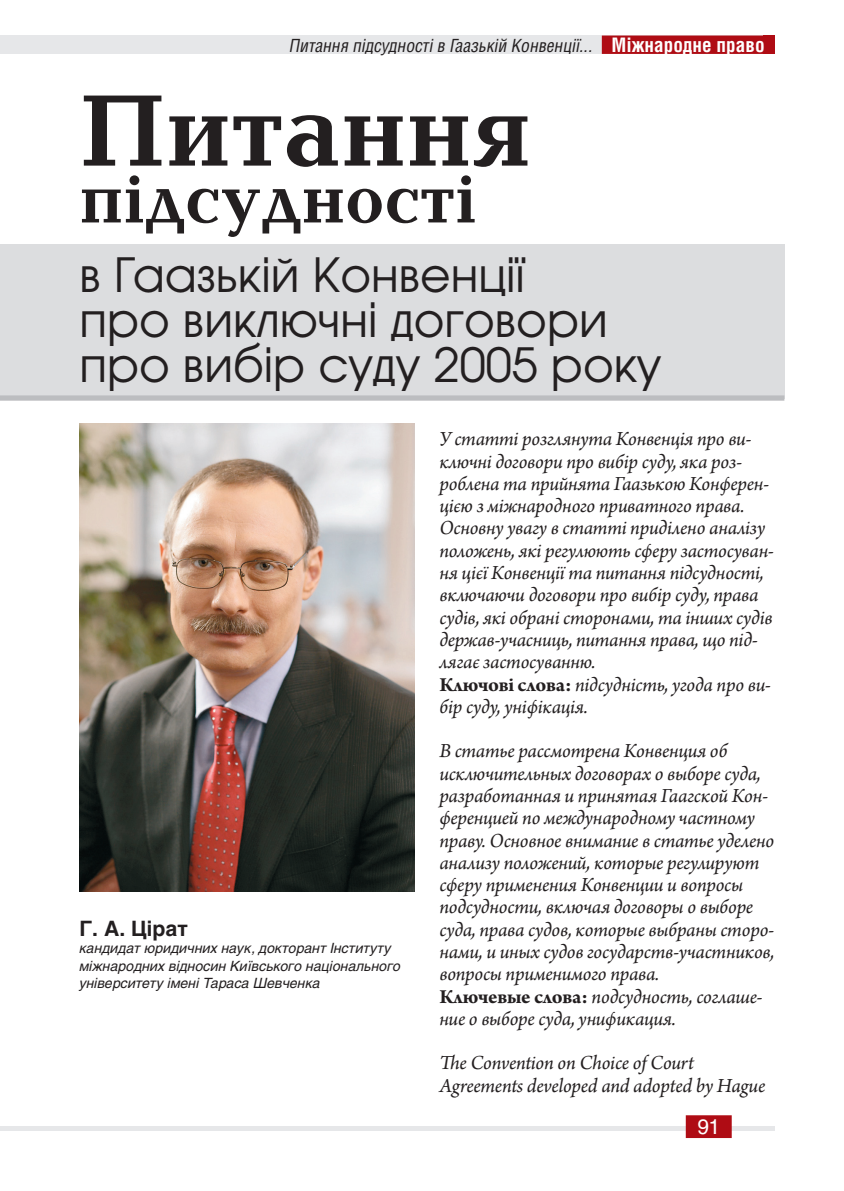
<style>
.page{position:relative;width:844px;height:1191px;background:#fff}
.page>*{position:absolute;margin:0;border:0;box-sizing:border-box;transform-origin:0 0}
.Head_Big{font:700 104.65px "Baltica C";color:#231f20}
.Head_Big-2{font:700 70px "Baltica C";color:#231f20}
.Head_Small{font:47.07px/45.5px "AG Avalanche C";color:#231f20}
.Sinopsis{font:italic 21px/22.2px "Arno Pro";letter-spacing:-.015em;color:#231f20}
.Author{font:700 21px "Helios C";color:#231f20}
.t1{font:21px "AG Letterica C";color:#fff}
.t2{font:italic 17.5px "AG Letterica Condensed C";color:#231f20}
.Author-2{font:italic 14px/17.5px "Helios C";color:#231f20}
.s1{font-weight:700;font-style:normal;font-size:19.25px;color:#fff}
.s2{font-weight:700;font-style:normal}
</style>
<div class="page">
<div style="left:0;top:36px;width:774px;height:18px;background:#e6e7e9"></div>
<div style="left:762px;top:36px;width:12px;height:18px;background:#af0c14"></div>
<div style="left:0;top:1125px;width:774px;height:5px;background:#e6e7e9"></div>
<div style="left:685px;top:1115px;width:46px;height:23px;background:#af0c14"></div>
<div style="left:601px;top:36px;width:163px;height:18px;background:#af0c14"></div>
<div style="left:0;top:245px;width:784px;height:154px;background:#dcdddf"></div>
<div style="left:0;top:395px;width:784px;height:6px;background:#bcbdc0"></div>
<img style="left:79px;top:423px;width:335px;height:468px">
<p class="t2" style="left:289px;top:35px;width:476px">Питання підсудності в Гаазькій Конвенції... <span class="s1">Міжнародне право</span></p>
<p class="Head_Big" style="left:79px;top:75px;width:452px">Питання</p>
<p class="Head_Big-2" style="left:79px;top:162px;width:398px">підсудності</p>
<p class="Head_Small" style="left:79px;top:251px;width:583px">в Гаазькій Конвенції<br>про виключні договори про вибір суду 2005 року</p>
<p class="Author" style="left:79px;top:916px;width:110px">Г. А. Цірат</p>
<p class="Author-2" style="left:79px;top:939px;width:323px">кандидат юридичних наук, докторант Інституту міжнародних відносин Київського національного університету імені Тараса Шевченка</p>
<p class="Sinopsis" style="left:439px;top:429px;width:336px">У статті розглянута Конвенція про ви&shy;ключні договори про вибір суду, яка роз&shy;роблена та прийнята Гаазькою Конферен&shy;цією з міжнародного приватного права.<br>Основну увагу в статті приділено аналізу положень, які регулюють сферу застосуван&shy;ня цієї Конвенції та питання підсудності, включаючи договори про вибір суду, права судів, які обрані сторонами, та інших судів держав-учасниць, питання права, що під&shy;лягає застосуванню.</p>
<p class="Sinopsis" style="left:439px;top:674px;width:333px"><span class="s2">Ключові слова:</span> підсудність, угода про ви&shy;бір суду, уніфікація.</p>
<p class="Sinopsis" style="left:439px;top:741px;width:336px">В статье рассмотрена Конвенция об исключительных договорах о выборе суда, разработанная и принятая Гаагской Кон&shy;ференцией по международному частному праву. Основное внимание в статье уделено анализу положений, которые регулируют сферу применения Конвенции и вопросы подсудности, включая договоры о выборе суда, права судов, которые выбраны сторо&shy;нами, и иных судов государств-участников, вопросы применимого права.</p>
<p class="Sinopsis" style="left:439px;top:986px;width:324px"><span class="s2">Ключевые слова:</span> подсудность, соглаше&shy;ние о выборе суда, унификация.</p>
<p class="Sinopsis" style="left:439px;top:1053px;width:327px">The Convention on Choice of Court<br>Agreements developed and adopted by Hague</p>
<p class="t1" style="left:697px;top:1114px;width:24px">91</p>
</div>
